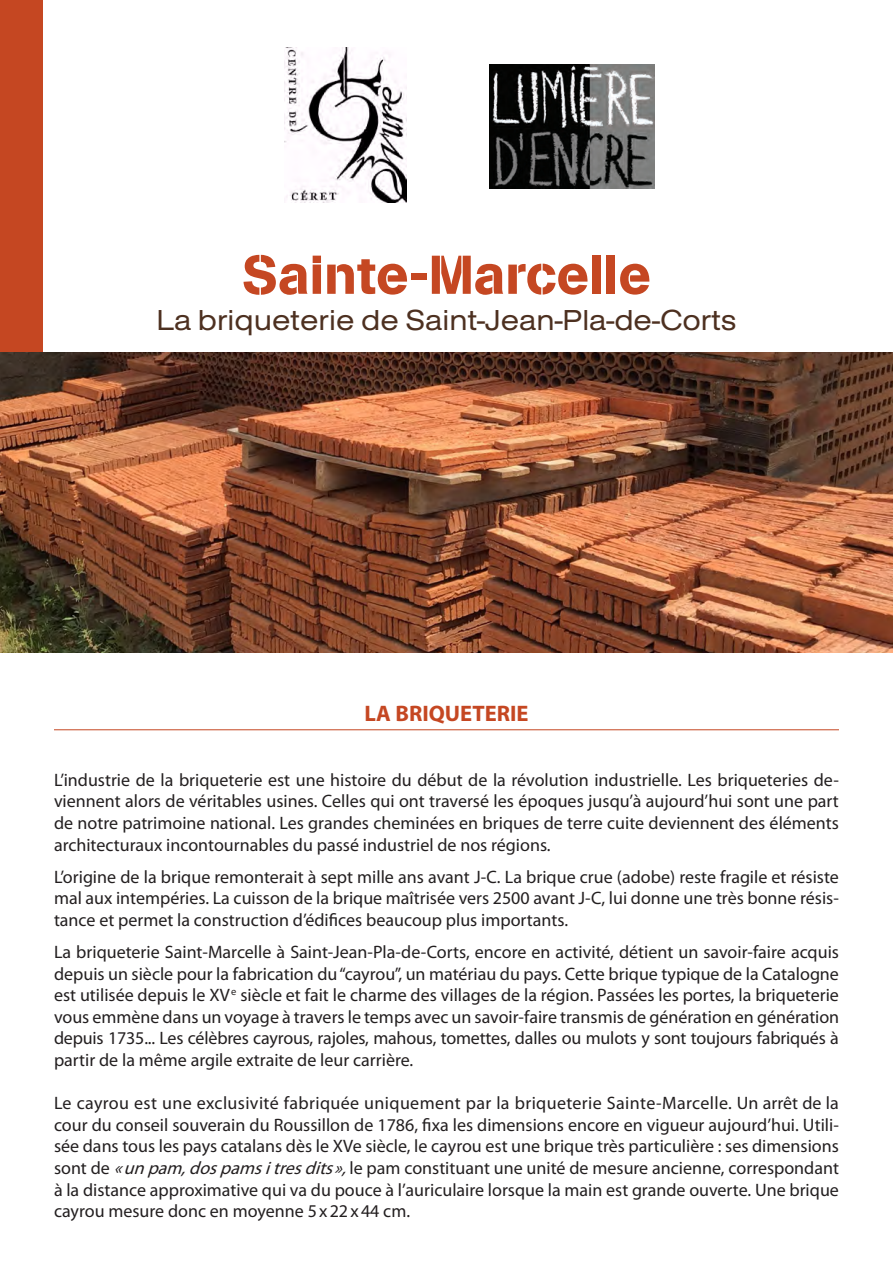
<style>
.page{position:relative;width:893px;height:1263px;background:#fff}
.page>*{position:absolute;margin:0;border:0;box-sizing:border-box;transform-origin:0 0}
.t1{font:54px "AG Book Stencil";color:#c54722}
.t2{font:expanded 30px "AG Buch";color:#4d3020}
.t3{font:700 22.5px "Myriad Pro";color:#c54722}
.t4{font:18px/21.6px "Myriad Pro";color:#231f20;text-align:justify}
.s1{font-style:italic}
</style>
<div class="page">
<img style="left:285px;top:48px;width:121px;height:154px">
<hr style="left:54px;top:729px;width:785px;height:1px;background:#c54722">
<img style="left:490px;top:65px;width:165px;height:124px">
<div style="left:0;top:0;width:43px;height:353px;background:#c54722"></div>
<img style="left:0;top:353px;width:893px;height:299px">
<p class="t1" style="left:242px;top:243px;width:410px">Sainte-Marcelle</p>
<p class="t2" style="left:156px;top:300px;width:582px">La briqueterie de Saint-Jean-Pla-de-Corts</p>
<p class="t3" style="left:364px;top:699px;width:166px">LA BRIQUETERIE</p>
<p class="t4" style="left:54px;top:768px;width:786px">L’industrie de la briqueterie est une histoire du début de la révolution industrielle. Les briqueteries de&shy;viennent alors de véritables usines. Celles qui ont traversé les époques jusqu’à aujourd’hui sont une part de notre patrimoine national. Les grandes cheminées en briques de terre cuite deviennent des éléments architecturaux incontournables du passé industriel de nos régions.</p>
<p class="t4" style="left:54px;top:865px;width:786px">L’origine de la brique remonterait à sept mille ans avant J-C. La brique crue (adobe) reste fragile et résiste mal aux intempéries. La cuisson de la brique maîtrisée vers 2500 avant J-C, lui donne une très bonne résis&shy;tance et permet la construction d’édifices beaucoup plus importants.</p>
<p class="t4" style="left:54px;top:941px;width:786px">La briqueterie Saint-Marcelle à Saint-Jean-Pla-de-Corts, encore en activité, détient un savoir-faire acquis depuis un siècle pour la fabrication du “cayrou”, un matériau du pays. Cette brique typique de la Catalogne est utilisée depuis le XV<sup>e</sup> siècle et fait le charme des villages de la région. Passées les portes, la briqueterie vous emmène dans un voyage à travers le temps avec un savoir-faire transmis de génération en génération depuis 1735... Les célèbres cayrous, rajoles, mahous, tomettes, dalles ou mulots y sont toujours fabriqués à partir de la même argile extraite de leur carrière.</p>
<p class="t4" style="left:54px;top:1092px;width:786px">Le cayrou est une exclusivité fabriquée uniquement par la briqueterie Sainte-Marcelle. Un arrêt de la cour du conseil souverain du Roussillon de 1786, fixa les dimensions encore en vigueur aujourd’hui. Utili&shy;sée dans tous les pays catalans dès le XVe siècle, le cayrou est une brique très particulière : ses dimensions sont de <span class="s1">«unpam,dospamsitresdits»,</span>le pam constituant une unité de mesure ancienne, correspondant à la distance approximative qui va du pouce à l’auriculaire lorsque la main est grande ouverte. Une brique cayrou mesure donc en moyenne 5x22x44 cm.</p>
</div>
